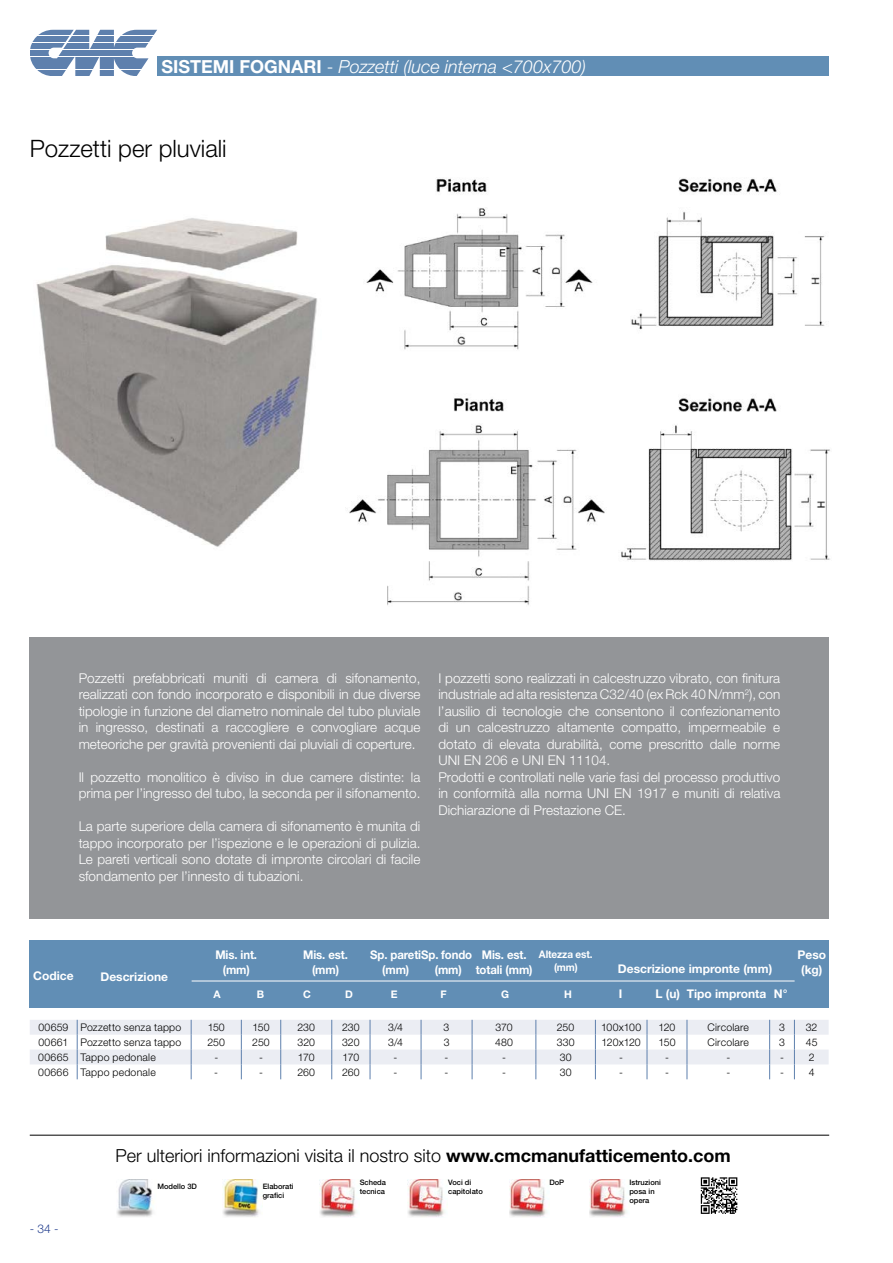
<style>
.page{position:relative;width:893px;height:1263px;background:#fff}
.page>*{position:absolute;margin:0;border:0;box-sizing:border-box;transform-origin:0 0}
.t1{font:300 24px "Helvetica Neue LT Std";color:#000}
.t2{font:300 18px "Helvetica Neue LT Std";color:#000}
.t3{font:italic 300 18px "Helvetica Neue LT Std";color:#fff}
.t4{font:300 13.5px/16.5px "Helvetica Neue LT Std";color:#fff;text-align:justify}
.t5{font:700 12px/15px "Helvetica Neue LT Std";color:#fff;text-align:center}
.t6{font:700 12px/15px "Helvetica Neue LT Std";color:#fff;text-align:center;scale:.95 1}
.t7{font:300 12px "Helvetica Neue LT Std";color:#25408f}
.t8{font:300 10.5px "Helvetica Neue LT Std";letter-spacing:.02em;color:#000}
.t9{font:700 10.5px/13.5px "Helvetica Neue LT Std";letter-spacing:-.01em;color:#fff;text-align:center;scale:.95 1}
.t10{font:700 10.5px "Helvetica Neue LT Std";letter-spacing:-.01em;color:#fff}
.t11{font:500 7.5px/9px "Helvetica Neue LT Std";color:#000}
.s1{font-weight:700;font-style:normal}
.s2{font-style:normal}
.s3{font-weight:700}
</style>
<div class="page">
<div style="left:157px;top:57px;width:672px;height:19px;background:#618eb5"></div>
<svg style="left:38px;top:30px;width:119px;height:5px"></svg>
<svg style="left:32px;top:37px;width:121px;height:5px"></svg>
<svg style="left:30px;top:43px;width:119px;height:6px"></svg>
<svg style="left:30px;top:50px;width:103px;height:5px"></svg>
<svg style="left:30px;top:57px;width:119px;height:5px"></svg>
<svg style="left:32px;top:64px;width:113px;height:5px"></svg>
<svg style="left:38px;top:71px;width:102px;height:5px"></svg>
<div style="left:30px;top:637px;width:799px;height:281px;background:#939598"></div>
<img style="left:36px;top:218px;width:281px;height:329px">
<img style="left:349px;top:178px;width:256px;height:428px">
<img style="left:621px;top:178px;width:209px;height:383px">
<div style="left:30px;top:940px;width:799px;height:68px;background:#618eb5"></div>
<svg style="left:30px;top:1020px;width:799px;height:59px"></svg>
<hr style="left:192px;top:981px;width:603px;height:1px;background:#fff">
<svg style="left:701px;top:1177px;width:36px;height:37px"></svg>
<img style="left:117px;top:1180px;width:37px;height:37px">
<img style="left:222px;top:1180px;width:38px;height:37px">
<img style="left:319px;top:1180px;width:38px;height:37px">
<img style="left:408px;top:1180px;width:37px;height:37px">
<img style="left:509px;top:1180px;width:38px;height:37px">
<img style="left:589px;top:1180px;width:38px;height:37px">
<hr style="left:30px;top:1135px;width:799px;height:1px;background:#000">
<h2 class="t3" style="left:161px;top:56px;width:426px"><span class="s1">SISTEMI FOGNARI</span> <span class="s2">-</span> Pozzetti (luce interna &lt;700x700)</h2>
<h1 class="t1" style="left:30px;top:134px;width:198px">Pozzetti per pluviali</h1>
<p class="t4" style="left:79px;top:669px;width:343px">Pozzetti prefabbricati muniti di camera di sifonamento, realizzati con fondo incorporato e disponibili in due diverse tipologie in funzione del diametro nominale del tubo pluviale in ingresso, destinati a raccogliere e convogliare acque meteoriche per gravità provenienti dai pluviali di coperture.</p>
<p class="t4" style="left:79px;top:768px;width:343px">Il pozzetto monolitico è diviso in due camere distinte: la prima per l’ingresso del tubo, la seconda per il sifonamento.</p>
<p class="t4" style="left:79px;top:818px;width:343px">La parte superiore della camera di sifonamento è munita di tappo incorporato per l’ispezione e le operazioni di pulizia.<br>Le pareti verticali sono dotate di impronte circolari di facile sfondamento per l’innesto di tubazioni.</p>
<p class="t4" style="left:438px;top:669px;width:343px;text-align:left">I pozzetti sono realizzati in calcestruzzo vibrato, con finitura industriale ad alta resistenza C32/40 (ex Rck 40 N/mm<sup>2</sup>), con l’ausilio di tecnologie che consentono il confezionamento di un calcestruzzo altamente compatto, impermeabile e dotato di elevata durabilità, come prescritto dalle norme UNI EN 206 e UNI EN 11104.<br>Prodotti e controllati nelle varie fasi del processo produttivo in conformità alla norma UNI EN 1917 e muniti di relativa Dichiarazione di Prestazione CE.</p>
<p class="t5" style="left:33px;top:968px;width:42px">Codice</p>
<p class="t5" style="left:101px;top:969px;width:69px">Descrizione</p>
<p class="t6" style="left:215px;top:947px;width:45px">Mis. int. (mm)</p>
<p class="t6" style="left:303px;top:947px;width:49px">Mis. est. (mm)</p>
<p class="t6" style="left:382px;top:947px;width:96px;text-align:left;text-indent:-12px">Sp. paretiSp. fondo (mm)</p>
<p class="t6" style="left:476px;top:947px;width:61px">Mis. est. totali (mm)</p>
<p class="t9" style="left:539px;top:947px;width:58px">Altezza est. (mm)</p>
<p class="t6" style="left:435px;top:962px;width:30px">(mm)</p>
<p class="t5" style="left:618px;top:960px;width:156px">Descrizione impronte (mm)</p>
<p class="t5" style="left:797px;top:947px;width:30px">Peso (kg)</p>
<p class="t10" style="left:214px;top:988px;width:25px">A B</p>
<p class="t10" style="left:303px;top:988px;width:9px">C</p>
<p class="t10" style="left:345px;top:988px;width:9px">D</p>
<p class="t10" style="left:391px;top:988px;width:8px">E</p>
<p class="t10" style="left:440px;top:988px;width:8px">F</p>
<p class="t10" style="left:501px;top:988px;width:9px">G</p>
<p class="t10" style="left:564px;top:988px;width:9px">H</p>
<p class="t5" style="left:619px;top:986px;width:5px">I</p>
<p class="t5" style="left:655px;top:986px;width:133px">L (u) Tipo impronta N°</p>
<p class="t8" style="left:38px;top:1021px;width:145px">00659 Pozzetto senza tappo</p>
<p class="t8" style="left:208px;top:1021px;width:19px">150</p>
<p class="t8" style="left:252px;top:1021px;width:19px">150</p>
<p class="t8" style="left:297px;top:1021px;width:19px">230</p>
<p class="t8" style="left:342px;top:1021px;width:19px">230</p>
<p class="t8" style="left:388px;top:1021px;width:16px">3/4</p>
<p class="t8" style="left:444px;top:1021px;width:7px">3</p>
<p class="t8" style="left:495px;top:1021px;width:19px">370</p>
<p class="t8" style="left:557px;top:1021px;width:19px">250</p>
<p class="t8" style="left:601px;top:1021px;width:42px">100x100</p>
<p class="t8" style="left:658px;top:1021px;width:18px">120</p>
<p class="t8" style="left:708px;top:1021px;width:43px">Circolare</p>
<p class="t8" style="left:779px;top:1021px;width:7px">3</p>
<p class="t8" style="left:806px;top:1021px;width:13px">32</p>
<p class="t8" style="left:38px;top:1036px;width:144px">00661 Pozzetto senza tappo</p>
<p class="t8" style="left:207px;top:1036px;width:19px">250</p>
<p class="t8" style="left:252px;top:1036px;width:19px">250</p>
<p class="t8" style="left:297px;top:1036px;width:19px">320</p>
<p class="t8" style="left:342px;top:1036px;width:19px">320</p>
<p class="t8" style="left:388px;top:1036px;width:16px">3/4</p>
<p class="t8" style="left:444px;top:1036px;width:7px">3</p>
<p class="t8" style="left:495px;top:1036px;width:19px">480</p>
<p class="t8" style="left:557px;top:1036px;width:19px">330</p>
<p class="t8" style="left:602px;top:1036px;width:41px">120x120</p>
<p class="t8" style="left:658px;top:1036px;width:19px">150</p>
<p class="t8" style="left:708px;top:1036px;width:43px">Circolare</p>
<p class="t8" style="left:779px;top:1036px;width:7px">3</p>
<p class="t8" style="left:806px;top:1036px;width:13px">45</p>
<p class="t8" style="left:38px;top:1050px;width:119px">00665 Tappo pedonale</p>
<p class="t8" style="left:214px;top:1050px;width:5px">-</p>
<p class="t8" style="left:259px;top:1050px;width:5px">-</p>
<p class="t8" style="left:298px;top:1050px;width:18px">170</p>
<p class="t8" style="left:343px;top:1050px;width:18px">170</p>
<p class="t8" style="left:394px;top:1050px;width:5px">-</p>
<p class="t8" style="left:445px;top:1050px;width:5px">-</p>
<p class="t8" style="left:502px;top:1050px;width:5px">-</p>
<p class="t8" style="left:560px;top:1050px;width:13px">30</p>
<p class="t8" style="left:619px;top:1050px;width:5px">-</p>
<p class="t8" style="left:665px;top:1050px;width:5px">-</p>
<p class="t8" style="left:726px;top:1050px;width:5px">-</p>
<p class="t8" style="left:780px;top:1050px;width:36px">- 2</p>
<p class="t8" style="left:38px;top:1065px;width:119px">00666 Tappo pedonale</p>
<p class="t8" style="left:214px;top:1065px;width:5px">-</p>
<p class="t8" style="left:259px;top:1065px;width:5px">-</p>
<p class="t8" style="left:297px;top:1065px;width:19px">260</p>
<p class="t8" style="left:342px;top:1065px;width:19px">260</p>
<p class="t8" style="left:394px;top:1065px;width:5px">-</p>
<p class="t8" style="left:445px;top:1065px;width:5px">-</p>
<p class="t8" style="left:502px;top:1065px;width:5px">-</p>
<p class="t8" style="left:560px;top:1065px;width:13px">30</p>
<p class="t8" style="left:619px;top:1065px;width:5px">-</p>
<p class="t8" style="left:665px;top:1065px;width:5px">-</p>
<p class="t8" style="left:726px;top:1065px;width:5px">-</p>
<p class="t8" style="left:780px;top:1065px;width:36px">- 4</p>
<h2 class="t2" style="left:115px;top:1144px;width:617px">Per ulteriori informazioni visita il nostro sito <span class="s3">www.cmcmanufatticemento.com</span></h2>
<p class="t7" style="left:30px;top:1221px;width:30px">- 34 -</p>
<p class="t11" style="left:157px;top:1182px;width:41px">Modello 3D</p>
<p class="t11" style="left:263px;top:1182px;width:32px">Elaborati grafici</p>
<p class="t11" style="left:360px;top:1177px;width:28px">Scheda tecnica</p>
<p class="t11" style="left:448px;top:1177px;width:36px">Voci di capitolato</p>
<p class="t11" style="left:549px;top:1177px;width:16px">DoP</p>
<p class="t11" style="left:629px;top:1177px;width:33px">Istruzioni posa in opera</p>
</div>
